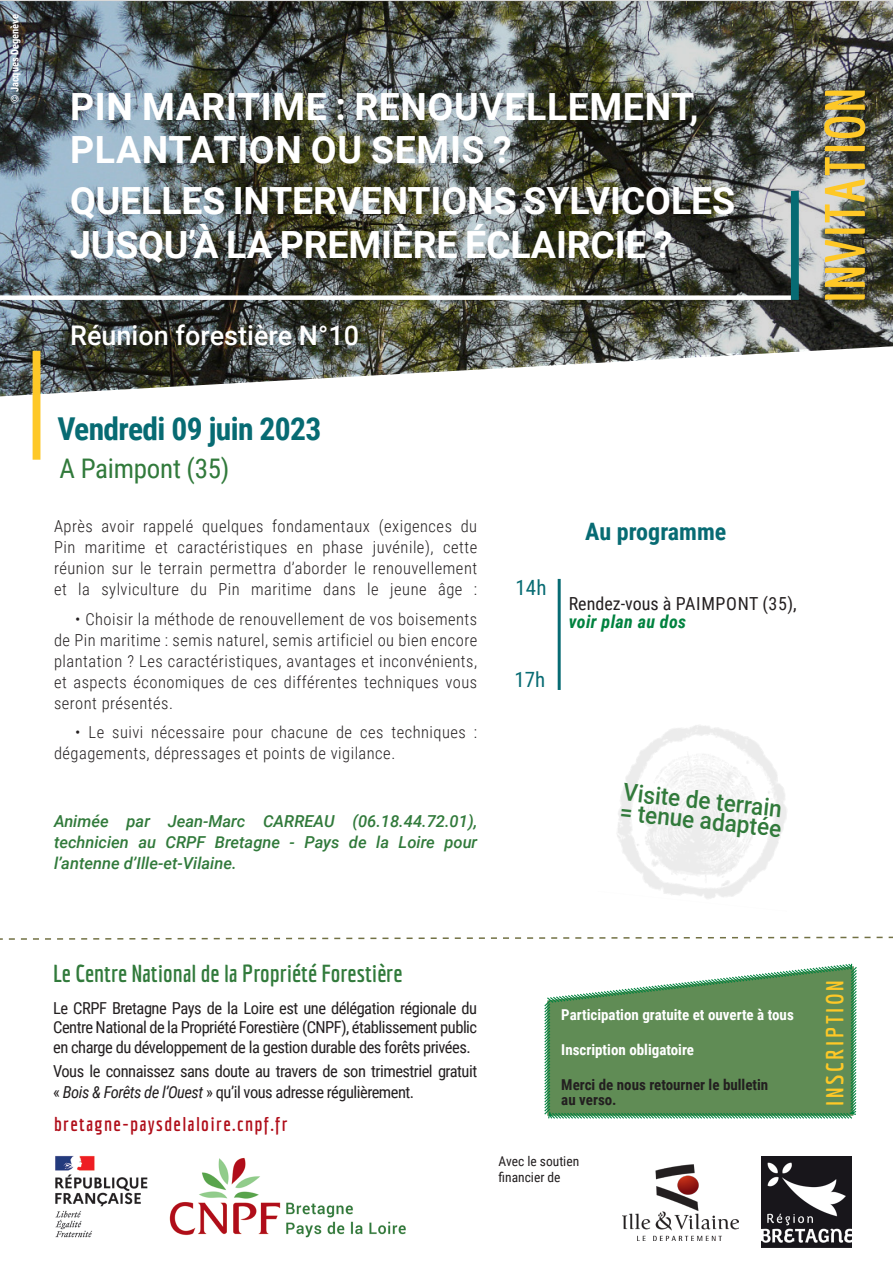
<style>
.page{position:relative;width:893px;height:1263px;background:#fff}
.page>*{position:absolute;margin:0;border:0;box-sizing:border-box;transform-origin:0 0}
.t1{font:700 55.5px "Economica";letter-spacing:.03em;color:#fec827}
.t2{font:700 37.5px/43.5px "Roboto";letter-spacing:-.005em;color:#fff}
.t3{font:700 37.5px "Roboto";letter-spacing:.015em;color:#fff}
.t4{font:700 31.5px "Roboto Condensed";letter-spacing:-.02em;color:#076b73}
.t5{font:500 27px "Roboto";color:#fff}
.t6{font:27px "Roboto Condensed";letter-spacing:-.01em;color:#317a3b}
.t7{font:500 24.15px "Roboto";color:#317a3b;scale:.94 1}
.t8{font:700 24px "Economica";color:#317a3b}
.t9{font:700 24px "Economica";letter-spacing:.11em;color:#fec827}
.t10{font:700 24px "Roboto Condensed";color:#076b73}
.t11{font:21px "Roboto Condensed";color:#076b73}
.t12{font:700 19.5px "Economica";letter-spacing:.07em;color:#b00d19}
.t13{font:18px "Roboto Condensed";color:#231f20}
.t14{font:italic 700 18px "Roboto Condensed";letter-spacing:.02em;color:#00823f}
.t15{font:300 16.5px/21px "Roboto Condensed";letter-spacing:.03em;color:#231f20;text-align:justify}
.t16{font:16.5px/19.5px "Roboto Condensed";letter-spacing:-.03em;color:#231f20;text-align:justify}
.t17{font:italic 500 16.5px/21px "Roboto";color:#317a3b;text-align:justify}
.t18{font:700 15px "Roboto Condensed";color:#fff}
.t19{font:700 15px "Roboto Condensed";color:#231f20}
.t20{font:13.5px "Roboto Condensed";color:#231f20}
.t21{font:700 10.5px "Roboto Condensed";color:#fff}
.s1{font-style:italic}
</style>
<div class="page">
<img style="left:0;top:0;width:893px;height:399px">
<div style="left:0;top:295px;width:791px;height:5px;background:#fff"></div>
<img style="left:55px;top:1155px;width:93px;height:82px">
<img style="left:169px;top:1158px;width:237px;height:80px">
<div style="left:33px;top:351px;width:7px;height:109px;background:#fec827"></div>
<div style="left:791px;top:191px;width:8px;height:109px;background:#076b73;border:2px solid #076b73"></div>
<svg style="left:544px;top:963px;width:313px;height:156px;background:#719b6b"></svg>
<svg style="left:0;top:936px;width:893px;height:4px"></svg>
<hr style="left:558px;top:579px;width:3px;height:111px;background:#076b73">
<img style="left:761px;top:1157px;width:91px;height:90px">
<img style="left:623px;top:1165px;width:115px;height:75px">
<p class="t21" style="left:7px;top:103px;width:91px;rotate:-90deg">© Jacques Degenève</p>
<p class="t3" style="left:70px;top:80px;width:630px">PIN MARITIME : RENOUVELLEMENT,</p>
<p class="t3" style="left:70px;top:123px;width:443px">PLANTATION OU SEMIS ?</p>
<p class="t2" style="left:70px;top:178px;width:666px">QUELLES INTERVENTIONS SYLVICOLES<br>JUSQU’À LA PREMIÈRE ÉCLAIRCIE ?</p>
<p class="t5" style="left:70px;top:316px;width:290px">Réunion forestière N°10</p>
<p class="t1" style="left:813px;top:303px;width:216px;rotate:-90deg">INVITATION</p>
<p class="t4" style="left:57px;top:407px;width:265px">Vendredi 09 juin 2023</p>
<p class="t6" style="left:60px;top:450px;width:172px">A Paimpont (35)</p>
<p class="t15" style="left:54px;top:515px;width:425px">Après avoir rappelé quelques fondamentaux (exigences du Pin maritime et caractéristiques en phase juvénile), cette réunion sur le terrain permettra d’aborder le renouvellement et la sylviculture du Pin maritime dans le jeune âge :</p>
<p class="t15" style="left:54px;top:608px;width:425px;text-indent:21px">• Choisir la méthode de renouvellement de vos boisements de Pin maritime : semis naturel, semis artificiel ou bien encore plantation ? Les caractéristiques, avantages et inconvénients, et aspects économiques de ces différentes techniques vous seront présentés.</p>
<p class="t15" style="left:54px;top:721px;width:425px;text-indent:21px">• Le suivi nécessaire pour chacune de ces techniques : dégagements, dépressages et points de vigilance.</p>
<p class="t17" style="left:54px;top:810px;width:425px">Animée par Jean-Marc CARREAU (06.18.44.72.01), technicien au CRPF Bretagne - Pays de la Loire pour l’antenne d’Ille-et-Vilaine.</p>
<p class="t11" style="left:516px;top:572px;width:32px">14h</p>
<p class="t11" style="left:514px;top:664px;width:32px">17h</p>
<p class="t10" style="left:585px;top:514px;width:143px">Au programme</p>
<p class="t13" style="left:569px;top:591px;width:229px">Rendez-vous à PAIMPONT (35),</p>
<p class="t14" style="left:569px;top:609px;width:119px">voir plan au dos</p>
<p class="t7" style="left:625px;top:775px;width:171px;rotate:6deg">Visite de terrain</p>
<p class="t7" style="left:622px;top:795px;width:174px;rotate:6deg">= tenue adaptée</p>
<p class="t8" style="left:53px;top:959px;width:351px">Le Centre National de la Propriété Forestière</p>
<p class="t16" style="left:53px;top:998px;width:426px">Le CRPF Bretagne Pays de la Loire est une délégation régionale du Centre National de la Propriété Forestière (CNPF), établissement public en charge du développement de la gestion durable des forêts privées.</p>
<p class="t16" style="left:53px;top:1060px;width:426px">Vous le connaissez sans doute au travers de son trimestriel gratuit</p>
<p class="t16" style="left:53px;top:1081px;width:363px">« <span class="s1">Bois &amp; Forêts de l’Ouest</span> » qu’il vous adresse régulièrement.</p>
<p class="t12" style="left:54px;top:1112px;width:235px">bretagne-paysdelaloire.cnpf.fr</p>
<p class="t18" style="left:561px;top:1004px;width:234px">Participation gratuite et ouverte à tous</p>
<p class="t18" style="left:561px;top:1039px;width:134px">Inscription obligatoire</p>
<p class="t19" style="left:561px;top:1074px;width:209px">Merci de nous retourner le bulletin</p>
<p class="t19" style="left:561px;top:1089px;width:57px">au verso.</p>
<p class="t20" style="left:499px;top:1151px;width:82px">Avec le soutien</p>
<p class="t20" style="left:499px;top:1168px;width:64px">financier de</p>
<p class="t9" style="left:821px;top:1106px;width:127px;rotate:-90deg">INSCRIPTION</p>
</div>
